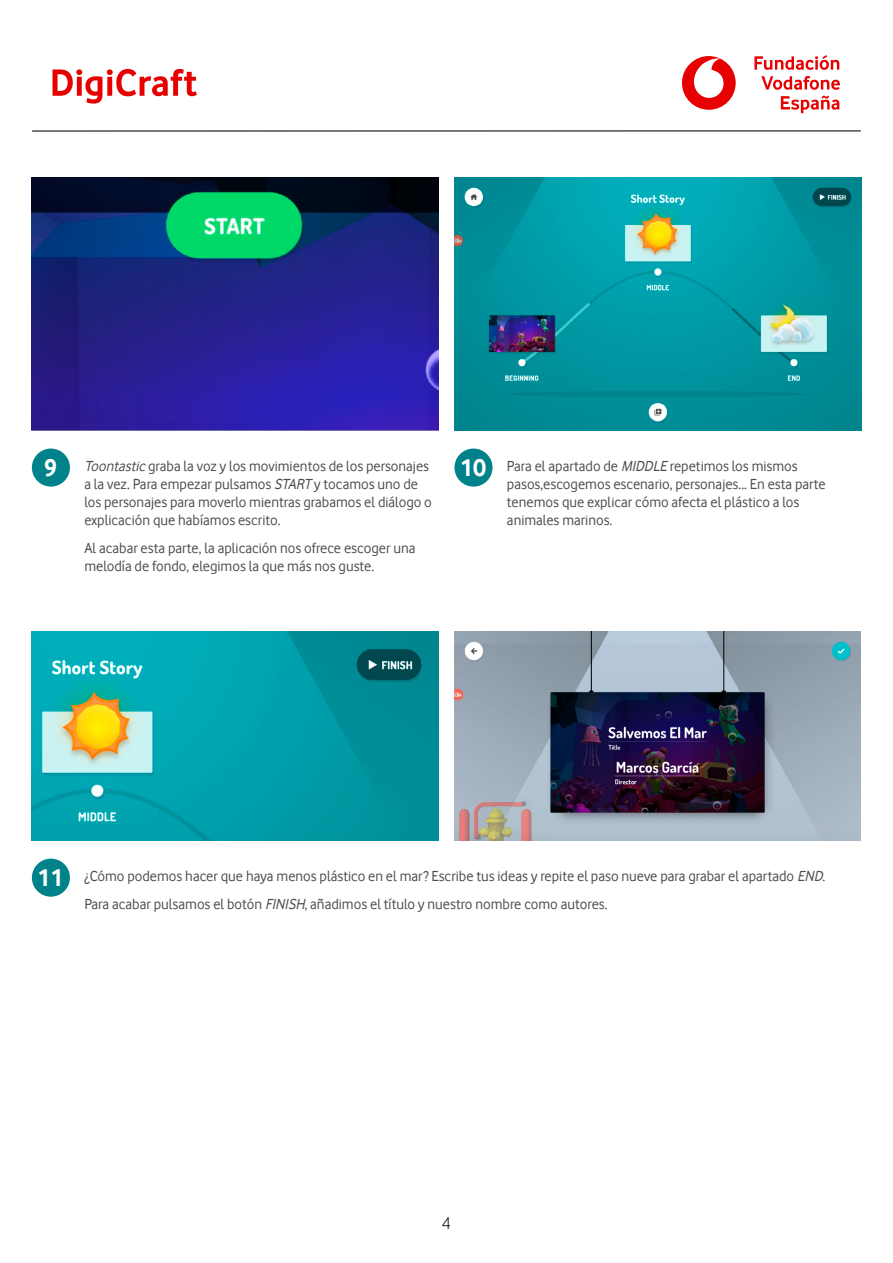
<style>
.page{position:relative;width:893px;height:1263px;background:#fff}
.page>*{position:absolute;margin:0;border:0;box-sizing:border-box;transform-origin:0 0}
.t1{font:700 25.5px "Vodafone Rg";color:#fff}
.t2{font:18px "Vodafone Lt";color:#000}
.t3{font:15px/18px "Vodafone Rg";color:#4a4d4e}
.s1{font-style:italic}
</style>
<div class="page">
<hr style="left:33px;top:130px;width:827px;height:2px;background:#4a4d4e">
<svg style="left:53px;top:69px;width:144px;height:35px"></svg>
<div style="left:682px;top:56px;width:54px;height:54px;background:#e60000;border-radius:50%"></div>
<svg style="left:694px;top:58px;width:29px;height:40px"></svg>
<svg style="left:754px;top:55px;width:85px;height:15px"></svg>
<svg style="left:761px;top:76px;width:79px;height:14px"></svg>
<svg style="left:781px;top:96px;width:58px;height:17px"></svg>
<img style="left:454px;top:177px;width:407px;height:254px">
<img style="left:32px;top:177px;width:406px;height:254px">
<img style="left:32px;top:631px;width:406px;height:209px">
<img style="left:454px;top:631px;width:407px;height:209px">
<div style="left:32px;top:448px;width:38px;height:39px;background:#00828a;border-radius:50%"></div>
<div style="left:32px;top:859px;width:38px;height:38px;background:#00828a;border-radius:50%"></div>
<div style="left:454px;top:448px;width:38px;height:39px;background:#00828a;border-radius:50%"></div>
<h1 class="t1" style="left:44px;top:453px;width:15px">9</h1>
<p class="t3" style="left:84px;top:456px;width:349px"><span class="s1">Toontastic</span> graba la voz y los movimientos de los personajes a la vez. Para empezar pulsamos <span class="s1">START</span> y tocamos uno de los personajes para moverlo mientras grabamos el diálogo o explicación que habíamos escrito.</p>
<p class="t3" style="left:84px;top:539px;width:333px">Al acabar esta parte, la aplicación nos ofrece escoger una melodía de fondo, elegimos la que más nos guste.</p>
<h1 class="t1" style="left:460px;top:453px;width:28px">10</h1>
<p class="t3" style="left:507px;top:456px;width:320px">Para el apartado de <span class="s1">MIDDLE</span> repetimos los mismos pasos,escogemos escenario, personajes... En esta parte tenemos que explicar cómo afecta el plástico a los animales marinos<span class="s1">.</span></p>
<h1 class="t1" style="left:38px;top:863px;width:28px">11</h1>
<p class="t3" style="left:84px;top:861px;width:743px;line-height:28.5px">¿Cómo podemos hacer que haya menos plástico en el mar? Escribe tus ideas y repite el paso nueve para grabar el apartado <span class="s1">END</span>.<br>Para acabar pulsamos el botón <span class="s1">FINISH</span>, añadimos el título y nuestro nombre como autores.</p>
<p class="t2" style="left:442px;top:1213px;width:11px">4</p>
</div>
